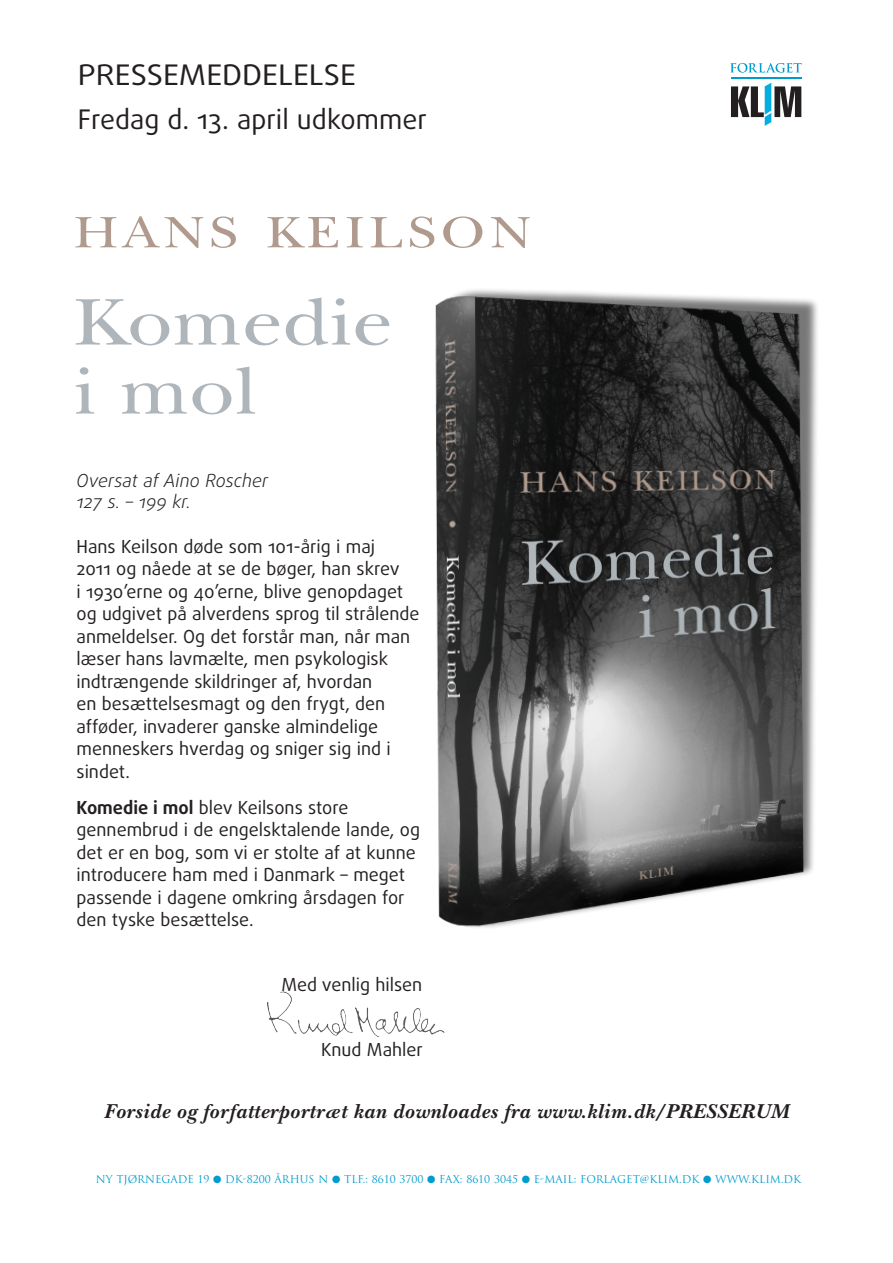
<style>
.page{position:relative;width:893px;height:1263px;background:#fff}
.page>*{position:absolute;margin:0;border:0;box-sizing:border-box;transform-origin:0 0}
.t1{font:68.85px "New Baskerville Std";color:#afb6bb;scale:1.18 1}
.t2{font:45.9px "New Baskerville Std";letter-spacing:.09em;color:#b09a8d;scale:1.18 1}
.t3{font:28.35px "Daxline OT";color:#231f20;scale:1.11 1}
.t4{font:27px "Daxline OT";color:#231f20}
.t5{font:italic 700 21px "New Baskerville Std";letter-spacing:.03em;color:#231f20}
.t6{font:18px/22.5px "Daxline OT";color:#231f20}
.t7{font:italic 300 18px "Daxline OT";color:#231f20}
.t8{font:10.5px "Trajan Pro";color:#009cce}
.s1{font-weight:700}
</style>
<div class="page">
<svg style="left:730px;top:63px;width:72px;height:10px"></svg>
<svg style="left:731px;top:83px;width:70px;height:43px"></svg>
<hr style="left:731px;top:78px;width:70px;height:1px;background:#009cce">
<img style="left:435px;top:289px;width:383px;height:639px">
<img style="left:268px;top:992px;width:176px;height:45px">
<p class="t3" style="left:78px;top:56px;width:252px">PRESSEMEDDELELSE</p>
<p class="t4" style="left:78px;top:101px;width:350px">Fredag d. 13. april udkommer</p>
<p class="t2" style="left:74px;top:206px;width:389px">HANS KEILSON</p>
<p class="t1" style="left:74px;top:282px;width:272px">Komedie</p>
<p class="t1" style="left:74px;top:351px;width:157px">i mol</p>
<p class="t7" style="left:77px;top:468px;width:193px">Oversat af Aino Roscher</p>
<p class="t7" style="left:77px;top:490px;width:116px">127 s. – 199 kr.</p>
<p class="t6" style="left:77px;top:535px;width:344px">Hans Keilson døde som 101-årig i maj<br>2011 og nåede at se de bøger, han skrev<br>i 1930’erne og 40’erne, blive genopdaget og udgivet på alverdens sprog til strålende anmeldelser. Og det forstår man, når man læser hans lavmælte, men psykologisk indtrængende skildringer af, hvordan<br>en besættelsesmagt og den frygt, den afføder, invaderer ganske almindelige menneskers hverdag og sniger sig ind i sindet.</p>
<p class="t6" style="left:77px;top:796px;width:345px"><span class="s1">Komedie i mol</span> blev Keilsons store gennembrud i de engelsktalende lande, og det er en bog, som vi er stolte af at kunne introducere ham med i Danmark – meget passende i dagene omkring årsdagen for den tyske besættelse.</p>
<p class="t6" style="left:281px;top:973px;width:142px">Med venlig hilsen</p>
<p class="t6" style="left:321px;top:1038px;width:103px">Knud Mahler</p>
<p class="t5" style="left:104px;top:1099px;width:687px">Forside og forfatterportræt kan downloades fra www.klim.dk/PRESSERUM</p>
<p class="t8" style="left:96px;top:1172px;width:707px">NY TJØRNEGADE 19 ● DK-8200 ÅRHUS N ● TLF.: 8610 3700 ● FAX: 8610 3045 ● E-MAIL: FORLAGET@KLIM.DK ● WWW.KLIM.DK</p>
</div>
